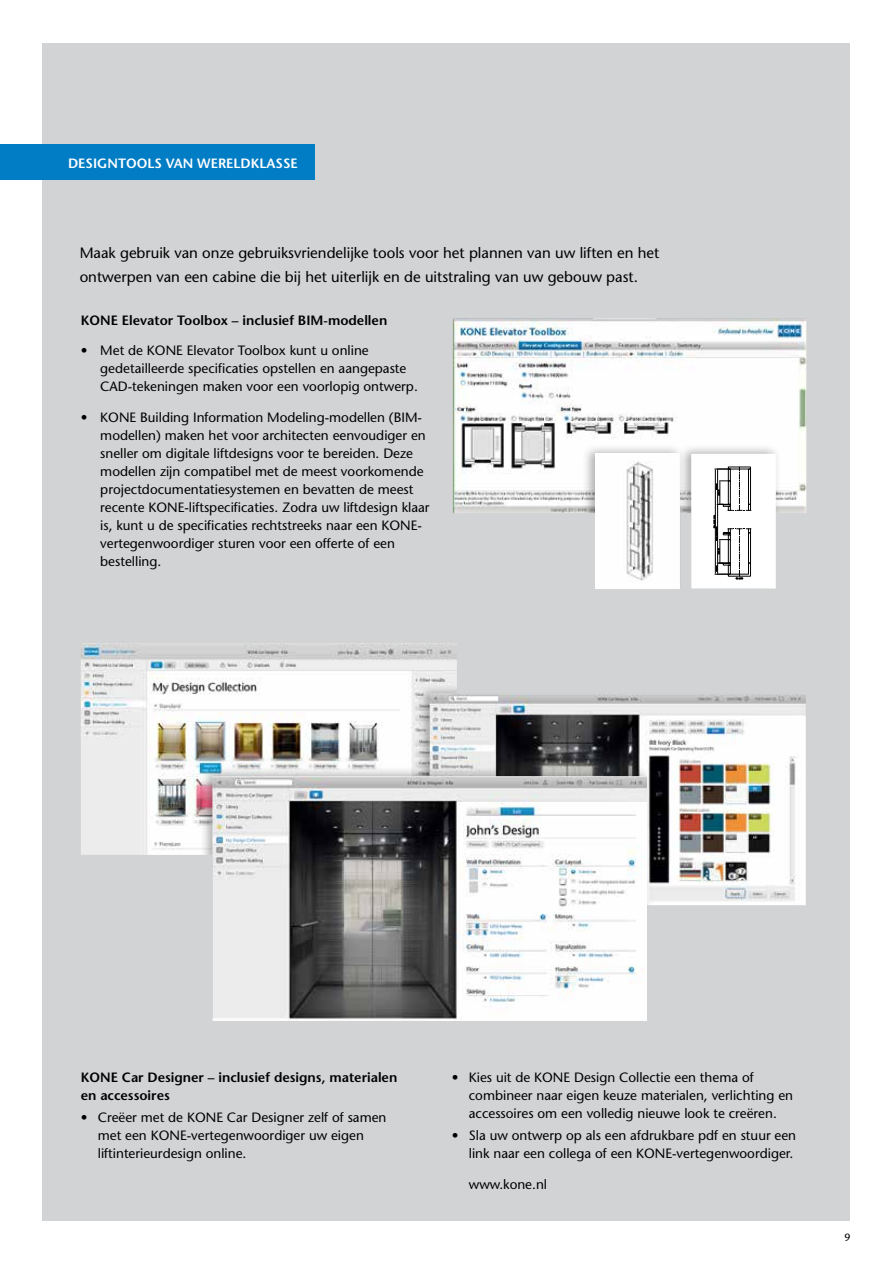
<style>
.page{position:relative;width:893px;height:1263px;background:#fff}
.page>*{position:absolute;margin:0;border:0;box-sizing:border-box;transform-origin:0 0}
.t1{font:15px/24px "Stone Sans";color:#000}
.t2{font:13.5px/18px "Stone Sans";color:#000}
.t3{font:600 13.5px/18px "Stone Sans";color:#000}
.t4{font:600 13.5px "Stone Sans";color:#fff}
.t5{font:10.5px "Stone Sans";color:#000}
</style>
<div class="page">
<div style="left:43px;top:43px;width:807px;height:1177px;background:#d1d3d4"></div>
<div style="left:0;top:144px;width:315px;height:36px;background:#007dc5"></div>
<img style="left:81px;top:643px;width:376px;height:212px">
<div style="left:417px;top:684px;width:389px;height:230px;background:#000;opacity:.31"></div>
<img style="left:430px;top:693px;width:376px;height:212px">
<div style="left:199px;top:766px;width:453px;height:255px;background:#000;opacity:.31"></div>
<img style="left:212px;top:776px;width:435px;height:245px">
<img style="left:453px;top:319px;width:353px;height:194px">
<div style="left:582px;top:444px;width:103px;height:145px;background:#000;opacity:.31"></div>
<img style="left:595px;top:454px;width:83px;height:135px">
<div style="left:678px;top:444px;width:103px;height:145px;background:#000;opacity:.31"></div>
<svg style="left:691px;top:454px;width:85px;height:135px;background:#e7e7e7"></svg>
<p class="t4" style="left:68px;top:154px;width:231px">DESIGNTOOLS VAN WERELDKLASSE</p>
<p class="t1" style="left:80px;top:240px;width:581px">Maak gebruik van onze gebruiksvriendelijke tools voor het plannen van uw liften en het ontwerpen van een cabine die bij het uiterlijk en de uitstraling van uw gebouw past.</p>
<p class="t3" style="left:81px;top:311px;width:308px">KONE Elevator Toolbox – inclusief BIM-modellen</p>
<p class="t2" style="left:100px;top:341px;width:319px;text-indent:-19px">• Met de KONE Elevator Toolbox kunt u online gedetailleerde specificaties opstellen en aangepaste<br>CAD-tekeningen maken voor een voorlopig ontwerp.</p>
<p class="t2" style="left:100px;top:408px;width:331px;text-indent:-19px">• KONE Building Information Modeling-modellen (BIM&shy;modellen) maken het voor architecten eenvoudiger en sneller om digitale liftdesigns voor te bereiden. Deze modellen zijn compatibel met de meest voorkomende projectdocumentatiesystemen en bevatten de meest recente KONE-liftspecificaties. Zodra uw liftdesign klaar is, kunt u de specificaties rechtstreeks naar een KONE&shy;vertegenwoordiger sturen voor een offerte of een bestelling.</p>
<p class="t3" style="left:81px;top:1068px;width:318px">KONE Car Designer – inclusief designs, materialen en accessoires</p>
<p class="t2" style="left:98px;top:1108px;width:290px;text-indent:-17px">• Creëer met de KONE Car Designer zelf of samen met een KONE-vertegenwoordiger uw eigen liftinterieurdesign online.</p>
<p class="t2" style="left:469px;top:1068px;width:326px;text-indent:-17px">• Kies uit de KONE Design Collectie een thema of combineer naar eigen keuze materialen, verlichting en accessoires om een volledig nieuwe look te creëren.</p>
<p class="t2" style="left:452px;top:1126px;width:346px;text-align:right">• Sla uw ontwerp op als een afdrukbare pdf en stuur een link naar een collega of een KONE-vertegenwoordiger.</p>
<p class="t2" style="left:469px;top:1175px;width:80px">www.kone.nl</p>
<p class="t5" style="left:844px;top:1230px;width:8px">9</p>
</div>
